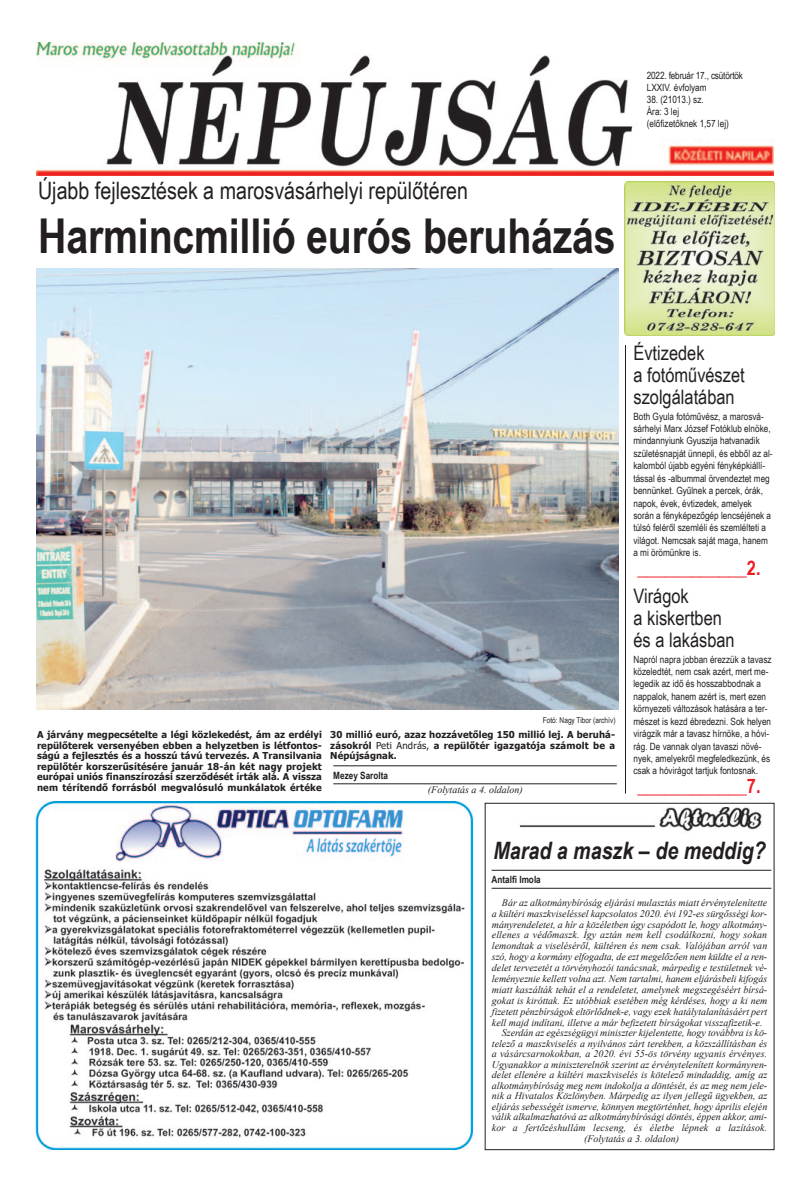
<style>
.page{position:relative;width:811px;height:1191px;background:#fff}
.page>*{position:absolute;margin:0;border:0;box-sizing:border-box;transform-origin:0 0}
.t1{font:700 48px "Arial Narrow";letter-spacing:-.005em;color:#231f20}
.t2{font:24px "Arial Narrow";color:#231f20}
.t3{font:italic 700 24px "Arial Narrow";color:#231f20}
.t4{font:20px/22.4px "Arial Narrow";color:#231f20}
.t5{font:700 20px "Arial Narrow";color:#ee1d23}
.t6{font:italic 10px/10.9px "Times New Roman";color:#231f20;text-align:justify}
.t7{font:10px/12.4px "Arial Narrow";color:#231f20}
.t8{font:700 10px "Arial Narrow";color:#231f20}
.t9{font:700 9.5px/10.5px "Tahoma";letter-spacing:.02em;color:#231f20;text-align:justify}
.t10{font:8px "Arial Narrow";color:#231f20}
.s1{font-weight:400}
</style>
<div class="page">
<div style="left:36px;top:43px;width:737px;height:135px;background:linear-gradient(to right,#ee392c,#ee392c)"></div>
<img style="left:36px;top:43px;width:737px;height:132px">
<hr style="left:625px;top:345px;width:1px;height:448px;background:#231f20">
<img style="left:624px;top:181px;width:150px;height:154px">
<hr style="left:491px;top:888px;width:280px;height:1px;background:#231f20">
<hr style="left:491px;top:870px;width:280px;height:1px;background:#231f20">
<img style="left:519px;top:807px;width:243px;height:25px">
<hr style="left:333px;top:783px;width:284px;height:1px;background:#231f20">
<hr style="left:333px;top:765px;width:284px;height:1px;background:#231f20">
<img style="left:35px;top:802px;width:439px;height:347px">
<img style="left:37px;top:268px;width:581px;height:442px">
<p class="t2" style="left:38px;top:176px;width:431px">Újabb fejlesztések a marosvásárhelyi repülőtéren</p>
<p class="t1" style="left:38px;top:208px;width:579px">Harmincmillió eurós beruházás</p>
<p class="t7" style="left:647px;top:69px;width:98px">2022. február 17., csütörtök</p>
<p class="t7" style="left:647px;top:81px;width:61px">LXXIV. évfolyam</p>
<p class="t7" style="left:647px;top:93px;width:58px">38. (21013.) sz.</p>
<p class="t7" style="left:647px;top:105px;width:34px">Ára: 3 lej</p>
<p class="t7" style="left:647px;top:117px;width:84px">(előfizetőknek 1,57 lej)</p>
<p class="t10" style="left:543px;top:715px;width:74px">Fotó: Nagy Tibor (archív)</p>
<p class="t9" style="left:37px;top:729px;width:286px">A járvány megpecsételte a légi közlekedést, ám az erdélyi repülőterek versenyében ebben a helyzetben is létfontos&shy;ságú a fejlesztés és a hosszú távú tervezés. A Transilvania repülőtér korszerűsítésére január 18-án két nagy projekt európai uniós finanszírozási szerződését írták alá. A vissza nem térítendő forrásból megvalósuló munkálatok értéke</p>
<p class="t9" style="left:330px;top:729px;width:286px">30 millió euró, azaz hozzávetőleg 150 millió lej. A beruhá&shy;zásokról <span class="s1">Peti András,</span> a repülőtér igazgatója számolt be a Népújságnak.</p>
<p class="t8" style="left:333px;top:769px;width:56px">Mezey Sarolta</p>
<p class="t6" style="left:428px;top:784px;width:96px">(Folytatás a 4. oldalon)</p>
<p class="t4" style="left:633px;top:341px;width:113px">Évtizedek<br>a fotóművészet szolgálatában</p>
<p class="t7" style="left:633px;top:410px;width:141px">Both Gyula fotóművész, a marosvá&shy;sárhelyi Marx József Fotóklub elnöke, mindannyiunk Gyuszija hatvanadik születésnapját ünnepli, és ebből az al&shy;kalomból újabb egyéni fényképkiállí&shy;tással és -albummal örvendeztet meg bennünket. Gyűlnek a percek, órák, napok, évek, évtizedek, amelyek során a fényképezőgép lencséjének a túlsó feléről szemléli és szemlélteti a világot. Nemcsak saját maga, hanem a mi örömünkre is.</p>
<p class="t5" style="left:637px;top:556px;width:125px">____________2.</p>
<p class="t4" style="left:633px;top:584px;width:103px">Virágok<br>a kiskertben és a lakásban</p>
<p class="t7" style="left:633px;top:653px;width:140px">Napról napra jobban érezzük a tavasz közeledtét, nem csak azért, mert me&shy;legedik az idő és hosszabbodnak a nappalok, hanem azért is, mert ezen környezeti változások hatására a ter&shy;mészet is kezd ébredezni. Sok helyen virágzik már a tavasz hírnöke, a hóvi&shy;rág. De vannak olyan tavaszi növé&shy;nyek, amelyekről megfeledkezünk, és csak a hóvirágot tartjuk fontosnak.</p>
<p class="t5" style="left:637px;top:774px;width:125px">____________7.</p>
<p class="t3" style="left:493px;top:836px;width:274px">Marad a maszk – de meddig?</p>
<p class="t6" style="left:492px;top:897px;width:277px;text-indent:10px">Bár az alkotmánybíróság eljárási mulasztás miatt érvénytelenítette a kültéri maszkviseléssel kapcsolatos 2020. évi 192-es sürgősségi kor&shy;mányrendeletet, a hír a közéletben úgy csapódott le, hogy alkotmány&shy;ellenes a védőmaszk. Így aztán nem kell csodálkozni, hogy sokan lemondtak a viseléséről, kültéren és nem csak. Valójában arról van szó, hogy a kormány elfogadta, de ezt megelőzően nem küldte el a ren&shy;delet tervezetét a törvényhozói tanácsnak, márpedig e testületnek vé&shy;leményeznie kellett volna azt. Nem tartalmi, hanem eljárásbeli kifogás miatt kaszálták tehát el a rendeletet, amelynek megszegéséért bírsá&shy;gokat is kiróttak. Ez utóbbiak esetében még kérdéses, hogy a ki nem fizetett pénzbírságok eltörlődnek-e, vagy ezek hatálytalanításáért pert kell majd indítani, illetve a már befizetett bírságokat visszafizetik-e.</p>
<p class="t6" style="left:492px;top:1027px;width:277px;line-height:10.5px;text-indent:10px">Szerdán az egészségügyi miniszter kijelentette, hogy továbbra is kö&shy;telező a maszkviselés a nyilvános zárt terekben, a közszállításban és a vásárcsarnokokban, a 2020. évi 55-ös törvény ugyanis érvényes.<br>Ugyanakkor a miniszterelnök szerint az érvénytelenített kormányren&shy;delet ellenére a kültéri maszkviselés is kötelező mindaddig, amíg az alkotmánybíróság meg nem indokolja a döntését, és az meg nem jele&shy;nik a Hivatalos Közlönyben. Márpedig az ilyen jellegű ügyekben, az eljárás sebességét ismerve, könnyen megtörténhet, hogy április elején válik alkalmazhatóvá az alkotmánybírósági döntés, éppen akkor, ami&shy;kor a fertőzéshullám lecseng, és életbe lépnek a lazítások.</p>
<p class="t8" style="left:491px;top:874px;width:51px">Antalfi Imola</p>
<p class="t6" style="left:584px;top:1133px;width:96px">(Folytatás a 3. oldalon)</p>
</div>
